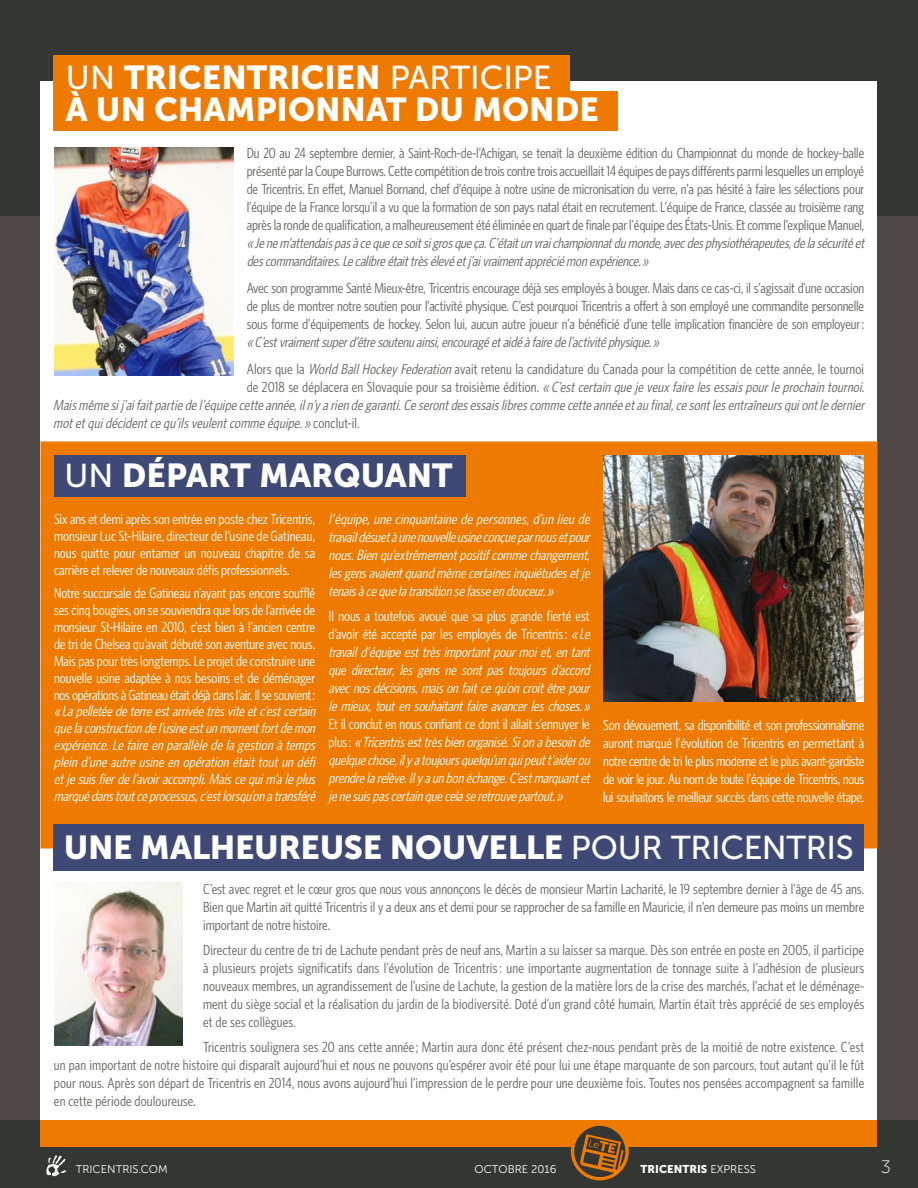
<style>
.page{position:relative;width:918px;height:1188px;background:#fff}
.page>*{position:absolute;margin:0;border:0;box-sizing:border-box;transform-origin:0 0}
.t1{font:33px/32.2px "Museo Sans 900";letter-spacing:-.005em;color:#fff}
.t2{font:18px "Museo Sans 100";color:#fff}
.t3{font:condensed 14.7px/18px "Whitney HTF";color:#656664;text-align:justify}
.t4{font:italic condensed 14.7px/18px "Whitney HTF";letter-spacing:-.01em;color:#fff;text-align:justify}
.t5{font:condensed 14.7px/17px "Whitney HTF";letter-spacing:-.02em;color:#fff;text-align:justify}
.t6{font:italic condensed 14.7px/18px "Whitney HTF";color:#656664}
.t7{font:11.25px "Museo Sans 300";color:#fff}
.t8{font:11.25px "Museo Sans 900";color:#fff}
.s1{font-family:"Museo Sans 500"}
.s2{font-style:normal}
.s3{font-family:"Museo Sans 300"}
</style>
<div class="page">
<div style="left:0;top:43px;width:918px;height:1105px;background:#4e4946"></div>
<div style="left:0;top:0;width:918px;height:216px;background:#343634"></div>
<div style="left:0;top:1120px;width:918px;height:68px;background:#343634"></div>
<div style="left:40px;top:81px;width:838px;height:1042px;background:#fff"></div>
<svg style="left:46px;top:1155px;width:20px;height:22px"></svg>
<div style="left:54px;top:55px;width:516px;height:44px;background:#ee7b00"></div>
<div style="left:54px;top:91px;width:564px;height:40px;background:#ee7b00"></div>
<div style="left:40px;top:1120px;width:838px;height:28px;background:#ee7b00"></div>
<div style="left:571px;top:1123px;width:58px;height:57px;background:#ee7b00;border-radius:50%"></div>
<svg style="left:574px;top:1126px;width:51px;height:51px"></svg>
<div style="left:40px;top:441px;width:838px;height:407px;background:#ee7b00"></div>
<div style="left:54px;top:456px;width:412px;height:41px;background:#3f4975"></div>
<div style="left:53px;top:825px;width:811px;height:46px;background:#3f4975"></div>
<img style="left:54px;top:882px;width:129px;height:163px">
<img style="left:603px;top:456px;width:261px;height:246px">
<img style="left:54px;top:148px;width:179px;height:228px">
<h1 class="t1" style="left:66px;top:61px;width:534px"><span class="s1">UN</span> TRICENTRICIEN <span class="s1">PARTICIPE<br></span>À UN CHAMPIONNAT DU MONDE</h1>
<p class="t3" style="left:247px;top:144px;width:619px">Du 20 au 24 septembre dernier, à Saint-Roch-de-l’Achigan, se tenait la deuxième édition du Championnat du monde de hockey-balle présenté par la Coupe Burrows. Cette compétition de trois contre trois accueillait 14 équipes de pays différents parmi lesquelles un employé de Tricentris. En effet, Manuel Bornand, chef d’équipe à notre usine de micronisation du verre, n’a pas hésité à faire les sélections pour l’équipe de la France lorsqu’il a vu que la formation de son pays natal était en recrutement. L’équipe de France, classée au troisième rang après la ronde de qualification, a malheureusement été éliminée en quart de finale par l’équipe des États-Unis. Et comme l’explique Manuel,</p>
<p class="t6" style="left:247px;top:234px;width:622px">«Jenem’attendaispasàcequecesoitsigrosqueça.C’étaitunvraichampionnatdumonde,avecdesphysiothérapeutes,delasécuritéet descommanditaires.Lecalibreétaittrèsélevéetj ’aivraimentappréciémonexpérience.»</p>
<p class="t3" style="left:247px;top:279px;width:619px">Avec son programme Santé Mieux-être, Tricentris encourage déjà ses employés à bouger. Mais dans ce cas-ci, il s’agissait d’une occasion de plus de montrer notre soutien pour l’activité physique. C’est pourquoi Tricentris a offert à son employé une commandite personnelle sous forme d’équipements de hockey. Selon lui, aucun autre joueur n’a bénéficié d’une telle implication financière de son employeur:</p>
<p class="t6" style="left:247px;top:329px;width:619px;line-height:27px">«C’estvraimentsuperd’êtresoutenuainsi,encouragéetaidéàfairedel’activitéphysique.»<br><span class="s2">Alors que la</span> World BallHockeyFederation<span class="s2">avait retenu la candidature du Canada pour la compétition de cette année, le tournoi</span></p>
<p class="t6" style="left:53px;top:378px;width:816px;text-align:justify;text-indent:194px"><span class="s2">d e 2 0 1 8 s e d é p l a c e ra e n S l o v a q u i e p o u r s a t ro i s i è m e é d i t i o n .</span> «C’estcertainquejeveuxfairelesessaispourleprochaintournoi.<br>Maismêmesij ’aifaitpartiedel’équipecetteannée,iln’yariendegaranti.Ceserontdesessaislibrescommecetteannéeetaufinal,cesontlesentraîneursquiontledernier motetquidécidentcequ’ilsveulentcommeéquipe. » <span class="s2">c o n c l u t- i l .</span></p>
<h1 class="t1" style="left:65px;top:460px;width:389px"><span class="s1">UN</span> DÉPART MARQUANT</h1>
<p class="t5" style="left:54px;top:510px;width:263px">Six ans et demi après son entrée en poste chez Tricentris, monsieur Luc St-Hilaire, directeur de l’usine de Gatineau, nous quitte pour entamer un nouveau chapitre de sa carrière et relever de nouveaux défis professionnels.</p>
<p class="t5" style="left:54px;top:585px;width:263px">Notre succursale de Gatineau n’ayant pas encore soufflé ses cinq bougies, on se souviendra que lors de l’arrivée de monsieur St-Hilaire en 2010, c’est bien à l’ancien centre de tri de Chelsea qu’avait débuté son aventure avec nous.<br>Mais pas pour très longtemps. Le projet de construire une nouvelle usine adaptée à nos besoins et de déménager nos opérations à Gatineau était déjà dans l’air. Il se souvient:</p>
<p class="t4" style="left:54px;top:703px;width:266px;line-height:17px">«Lapelletéedeterreestarrivéetrèsviteetc’estcertain quelaconstructiondel’usineestunmomentfortdemon expérience.Lefaireenparallèledelagestionàtemps pleind’uneautreusineenopérationétaittoutundéfi etjesuisfierdel’avoiraccompli.Maiscequim’aleplus marquédanstoutceprocessus,c’estlorsqu’onatransféré</p>
<p class="t4" style="left:329px;top:510px;width:266px">l’équipe,unecinquantainedepersonnes,d’unlieude travaildésuetàunenouvelleusineconçueparnousetpour nous.Bienqu’extrêmementpositifcommechangement, lesgensavaientquandmêmecertainesinquiétudesetje tenaisàcequelatransitionsefasseendouceur.»</p>
<p class="t4" style="left:329px;top:607px;width:266px;text-align:left"><span class="s2">Il nous a toutefois avoué que sa plus grande fierté est d’avoir été accepté par les employés de Tricentris:</span> «Le travaild’équipeesttrèsimportantpourmoiet,entant que directeur, les gens ne sont pas toujours d’accord avecnosdécisions,maisonfaitcequ’oncroitêtrepour lemieux,toutensouhaitantfaireavancerleschoses.»</p>
<p class="t4" style="left:329px;top:715px;width:266px;text-align:left"><span class="s2">Et il conclut en nous confiant ce dont il allait s’ennuyer le p l u s :</span> «Tricentrisesttrèsbienorganisé.Sionabesoinde quelquechose,ilyatoujoursquelqu’unquipeutt’aiderou prendrelarelève.Ilyaunbonéchange.C’estmarquantet jenesuispascertainquecelaseretrouvepartout.»</p>
<p class="t5" style="left:603px;top:715px;width:263px;line-height:18px">Son dévouement, sa disponibilité et son professionnalisme auront marqué l’évolution de Tricentris en permettant à notre centre de tri le plus moderne et le plus avant-gardiste de voir le jour. Au nom de toute l’équipe de Tricentris, nous lui souhaitons le meilleur succès dans cette nouvelle étape.</p>
<h1 class="t1" style="left:64px;top:832px;width:792px">UNE MALHEUREUSE NOUVELLE <span class="s1">POUR TRICENTRIS</span></h1>
<p class="t3" style="left:203px;top:880px;width:663px">C’est avec regret et le cœur gros que nous vous annonçons le décès de monsieur Martin Lacharité, le 19 septembre dernier à l’âge de 45 ans.<br>Bien que Martin ait quitté Tricentris il y a deux ans et demi pour se rapprocher de sa famille en Mauricie, il n’en demeure pas moins un membre important de notre histoire.</p>
<p class="t3" style="left:203px;top:941px;width:663px">Directeur du centre de tri de Lachute pendant près de neuf ans, Martin a su laisser sa marque. Dès son entrée en poste en 2005, il participe à plusieurs projets significatifs dans l’évolution de Tricentris: une importante augmentation de tonnage suite à l’adhésion de plusieurs nouveaux membres, un agrandissement de l’usine de Lachute, la gestion de la matière lors de la crise des marchés, l’achat et le déménage&shy;ment du siège social et la réalisation du jardin de la biodiversité. Doté d’un grand côté humain, Martin était très apprécié de ses employés et de ses collègues.</p>
<p class="t3" style="left:54px;top:1037px;width:812px;text-indent:149px">Tricentris soulignera ses 20 ans cette année; Martin aura donc été présent chez-nous pendant près de la moitié de notre existence. C’est un pan important de notre histoire qui disparaît aujourd’hui et nous ne pouvons qu’espérer avoir été pour lui une étape marquante de son parcours, tout autant qu’il le fût pour nous. Après son départ de Tricentris en 2014, nous avons aujourd’hui l’impression de le perdre pour une deuxième fois. Toutes nos pensées accompagnent sa famille en cette période douloureuse.</p>
<p class="t7" style="left:76px;top:1163px;width:93px">TRICENTRIS.COM</p>
<p class="t7" style="left:474px;top:1163px;width:84px">OCTOBRE 2016</p>
<p class="t8" style="left:641px;top:1163px;width:117px">TRICENTRIS <span class="s3">EXPRESS</span></p>
<p class="t2" style="left:881px;top:1157px;width:12px">3</p>
</div>
